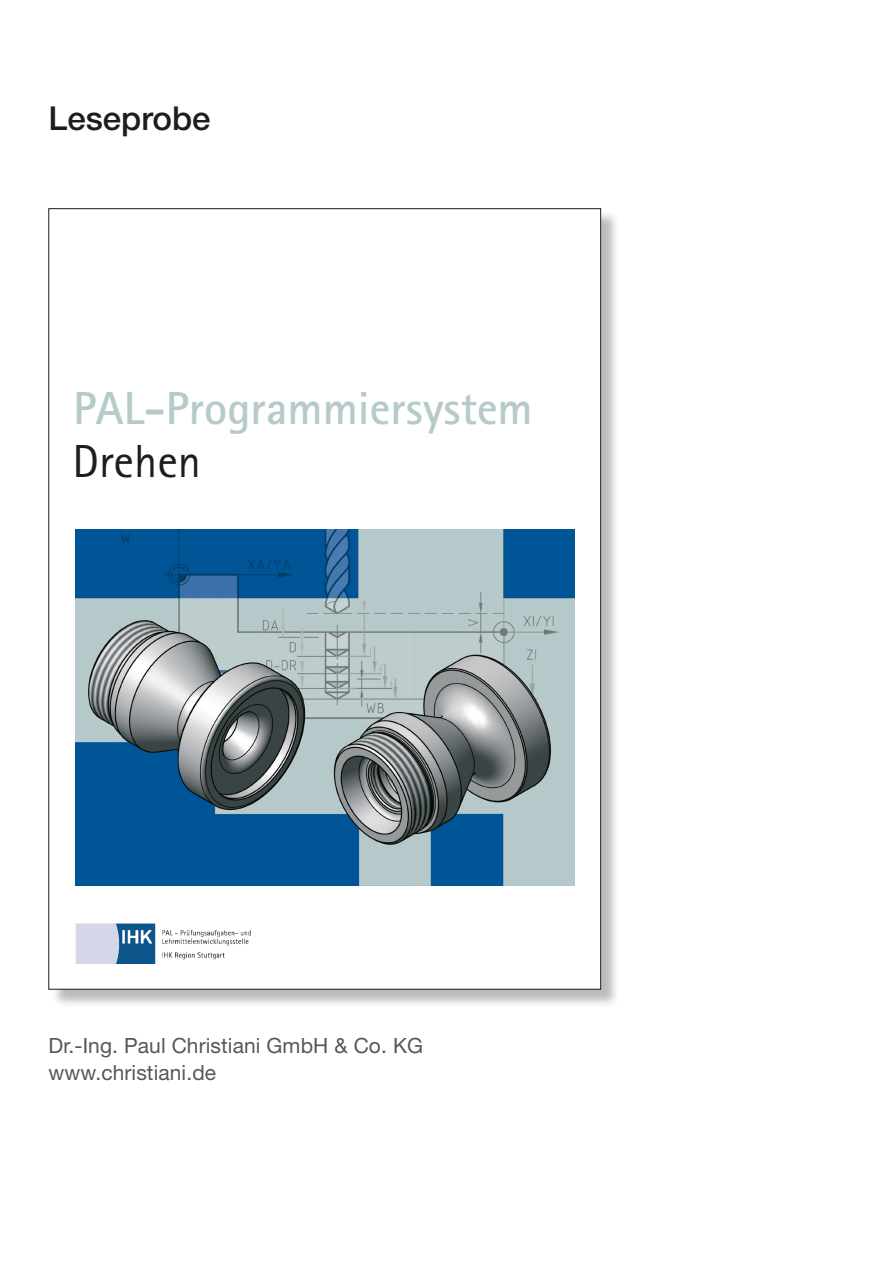
<style>
.page{position:relative;width:893px;height:1263px;background:#fff}
.page>*{position:absolute;margin:0;border:0;box-sizing:border-box;transform-origin:0 0}
.t1{font:700 46.35px "Rotis Sans Serif";color:#b7caca}
.t2{font:46.35px "Rotis Sans Serif";color:#1d1d1b}
.t3{font:500 33px "Helvetica Neue";color:#1d1d1b}
.t4{font:21px "Helvetica Neue";letter-spacing:.005em;color:#575756}
</style>
<div class="page">
<div style="left:51px;top:211px;width:568px;height:797px;background:#1d1d1b;opacity:.3"></div>
<div style="left:49px;top:209px;width:552px;height:780px;background:#fff"></div>
<img style="left:75px;top:529px;width:499px;height:356px">
<img style="left:75px;top:923px;width:175px;height:40px">
<p class="t3" style="left:48px;top:98px;width:164px">Leseprobe</p>
<p class="t1" style="left:73px;top:379px;width:461px">PAL-Programmiersystem</p>
<p class="t2" style="left:72px;top:434px;width:130px">Drehen</p>
<p class="t4" style="left:48px;top:1033px;width:376px">Dr.-Ing. Paul Christiani GmbH &amp; Co. KG</p>
<p class="t4" style="left:48px;top:1060px;width:169px">www.christiani.de</p>
</div>
